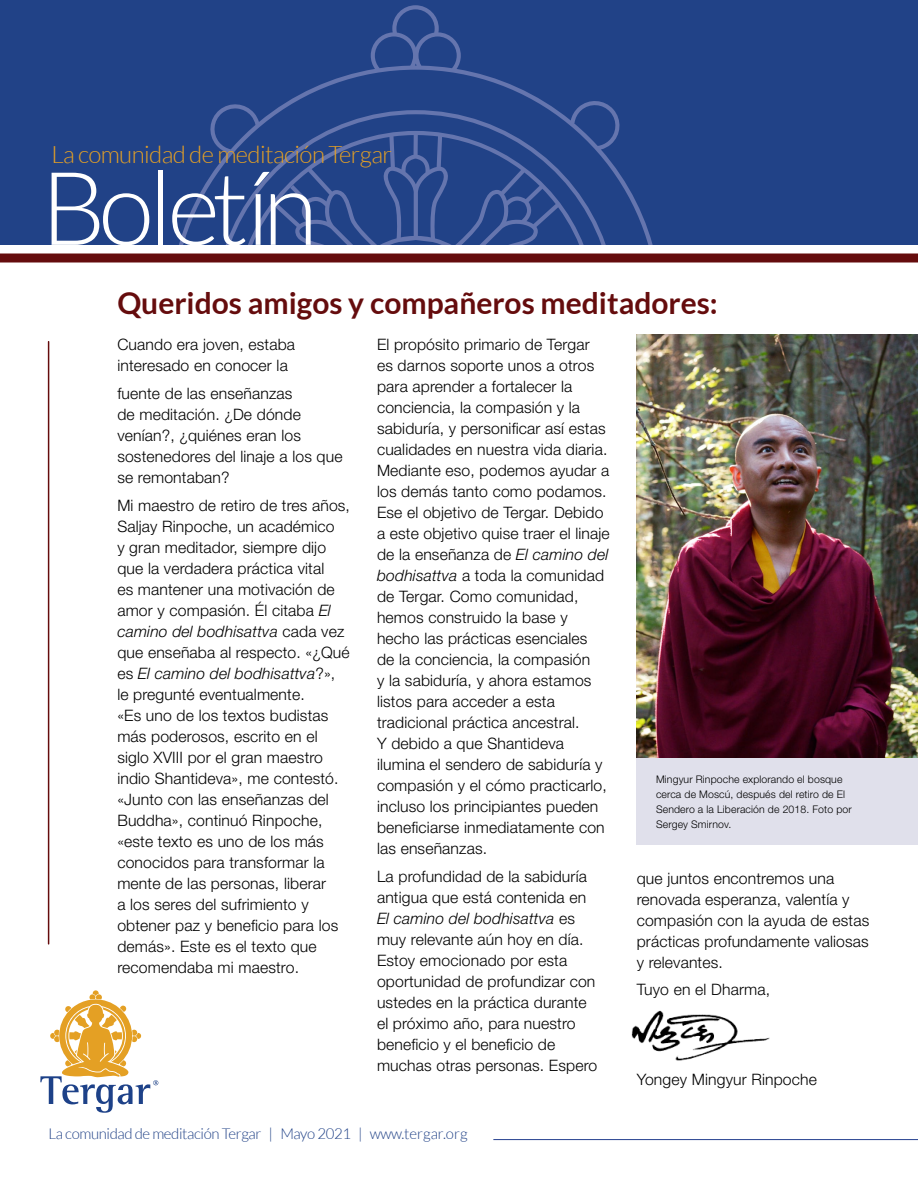
<style>
.page{position:relative;width:918px;height:1188px;background:#fff}
.page>*{position:absolute;margin:0;border:0;box-sizing:border-box;transform-origin:0 0}
.t1{font:300 102px "Lato";letter-spacing:-.065em;color:#fff}
.t2{font:700 30px "Lato";color:#650c0d}
.t3{font:300 24px "Lato";letter-spacing:-.025em;color:#e4a025}
.t4{font:300 15.75px/21px "Helvetica Neue LT Std";letter-spacing:.01em;color:#000}
.t5{font:300 15px "Lato";letter-spacing:-.025em;color:#214287}
.t6{font:300 10.5px/15px "Helvetica Neue LT Std";letter-spacing:.01em;color:#000}
.s1{font-style:italic}
</style>
<div class="page">
<hr style="left:493px;top:1139px;width:425px;height:1px;background:#25408f">
<img style="left:637px;top:335px;width:281px;height:423px">
<svg style="left:0;top:244px;width:918px;height:10px"></svg>
<hr style="left:48px;top:342px;width:1px;height:602px;background:#650c0d">
<img style="left:631px;top:1010px;width:139px;height:51px">
<svg style="left:40px;top:990px;width:118px;height:122px"></svg>
<div style="left:637px;top:758px;width:281px;height:87px;background:#e0e0eb"></div>
<div style="left:0;top:0;width:918px;height:244px;background:#214287"></div>
<svg style="left:179px;top:5px;width:474px;height:239px"></svg>
<svg style="left:221px;top:110px;width:390px;height:134px"></svg>
<svg style="left:242px;top:131px;width:347px;height:113px"></svg>
<div style="left:0;top:254px;width:918px;height:8px;background:#650c0d"></div>
<h3 class="t3" style="left:51px;top:141px;width:342px">La comunidad de meditación Tergar</h3>
<h1 class="t1" style="left:41px;top:154px;width:278px">Boletín</h1>
<h2 class="t2" style="left:117px;top:285px;width:602px">Queridos amigos y compañeros meditadores:</h2>
<p class="t4" style="left:117px;top:334px;width:179px">Cuando era joven, estaba interesado en conocer la</p>
<p class="t4" style="left:117px;top:383px;width:227px">fuente de las enseñanzas<br>de meditación. ¿De dónde venían?, ¿quiénes eran los sostenedores del linaje a los que se remontaban?</p>
<p class="t4" style="left:117px;top:494px;width:234px">Mi maestro de retiro de tres años,<br>Saljay Rinpoche, un académico<br>y gran meditador, siempre dijo que la verdadera práctica vital<br>es mantener una motivación de amor y compasión. Él citaba <span class="s1">El camino del bodhisattva</span> cada vez que enseñaba al respecto. «¿Qué es <span class="s1">El camino del bodhisattva</span>?», le pregunté eventualmente.<br>«Es uno de los textos budistas más poderosos, escrito en el siglo XVIII por el gran maestro indio Shantideva», me contestó. «Junto con las enseñanzas del<br>Buddha», continuó Rinpoche, «este texto es uno de los más conocidos para transformar la mente de las personas, liberar<br>a los seres del sufrimiento y obtener paz y beneficio para los demás». Este es el texto que recomendaba mi maestro.</p>
<p class="t4" style="left:377px;top:334px;width:234px">El propósito primario de Tergar<br>es darnos soporte unos a otros para aprender a fortalecer la conciencia, la compasión y la sabiduría, y personificar así estas cualidades en nuestra vida diaria.<br>Mediante eso, podemos ayudar a los demás tanto como podamos.<br>Ese el objetivo de Tergar. Debido a este objetivo quise traer el linaje de la enseñanza de <span class="s1">El camino del bodhisattva</span> a toda la comunidad de Tergar. Como comunidad, hemos construido la base y hecho las prácticas esenciales<br>de la conciencia, la compasión<br>y la sabiduría, y ahora estamos listos para acceder a esta tradicional práctica ancestral.<br>Y debido a que Shantideva ilumina el sendero de sabiduría y compasión y el cómo practicarlo, incluso los principiantes pueden beneficiarse inmediatamente con las enseñanzas.</p>
<p class="t4" style="left:377px;top:866px;width:222px">La profundidad de la sabiduría antigua que está contenida en<br><span class="s1">El camino del bodhisattva</span> es muy relevante aún hoy en día.<br>Estoy emocionado por esta oportunidad de profundizar con ustedes en la práctica durante el próximo año, para nuestro beneficio y el beneficio de muchas otras personas. Espero</p>
<p class="t4" style="left:637px;top:867px;width:234px">que juntos encontremos una renovada esperanza, valentía y compasión con la ayuda de estas prácticas profundamente valiosas y relevantes.</p>
<p class="t6" style="left:656px;top:771px;width:197px">Mingyur Rinpoche explorando el bosque cerca de Moscú, después del retiro de El Sendero a la Liberación de 2018. Foto por Sergey Smirnov.</p>
<p class="t4" style="left:637px;top:979px;width:135px">Tuyo en el Dharma,</p>
<p class="t4" style="left:637px;top:1069px;width:182px">Yongey Mingyur Rinpoche</p>
<p class="t5" style="left:49px;top:1126px;width:421px">La comunidad de meditación Tergar | Mayo 2021 | www.tergar.org</p>
</div>
